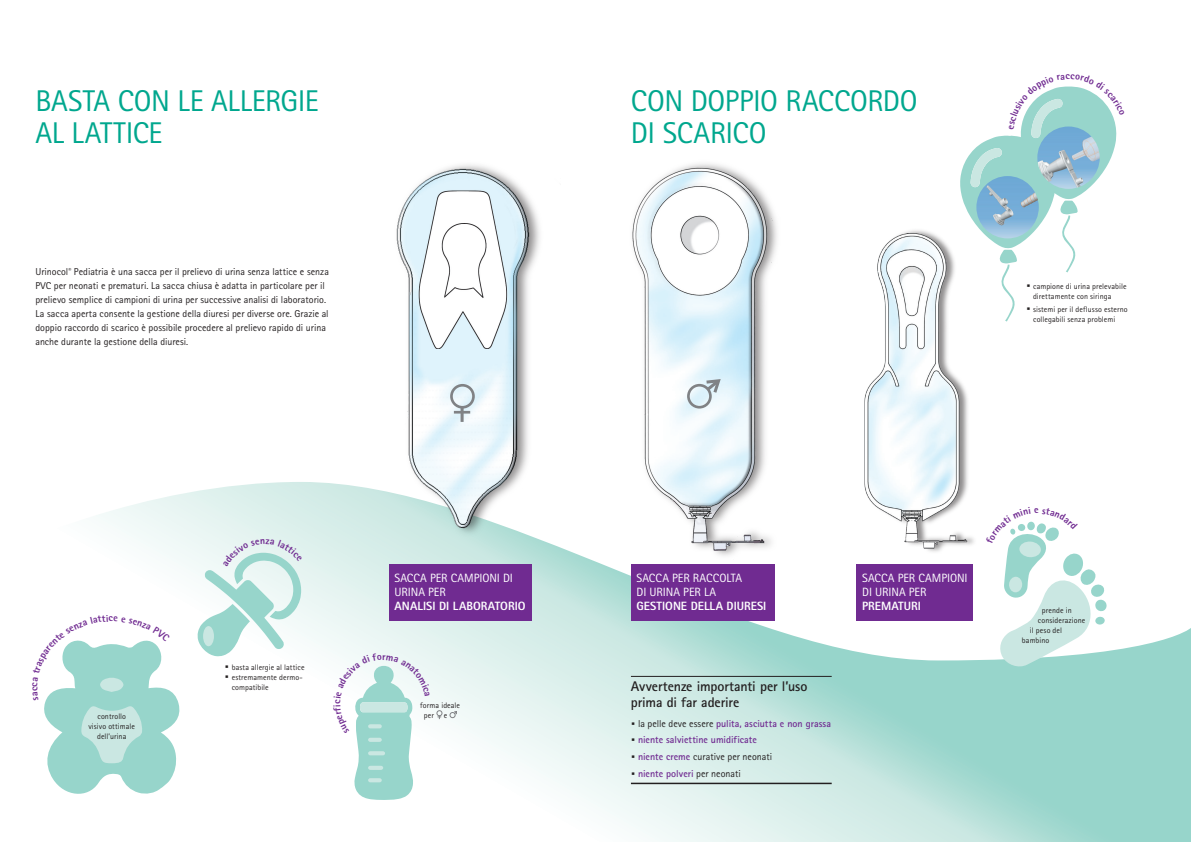
<style>
.page{position:relative;width:1191px;height:842px;background:#fff}
.page>*{position:absolute;margin:0;border:0;box-sizing:border-box;transform-origin:0 0}
.t1{font:30px/32px "Rotis Sans Serif Pro";letter-spacing:-.01em;color:#00a78e}
.t2{font:800 20px "Rotis Sans Serif Pro";color:#231f20}
.t3{font:700 14px/16px "Rotis Sans Serif Pro";letter-spacing:-.01em;color:#231f20}
.t4{font:12px/14px "Rotis Sans Serif Pro";letter-spacing:-.005em;color:#fff}
.t5{font:800 12px "Rotis Sans Serif Pro";color:#fff}
.t6{font:10px/14px "Rotis Sans Serif Pro";color:#231f20}
.t7{font:700 10px/16.8px "Rotis Sans Serif Pro";color:#702b91}
.t8{font:8px/10px "Rotis Sans Serif Pro";letter-spacing:.01em;color:#231f20}
.s1{font-weight:800;font-size:20px;color:#231f20}
.s2{font-weight:400;color:#231f20}
</style>
<div class="page">
<svg style="left:96px;top:482px;width:1095px;height:360px"></svg>
<img style="left:382px;top:164px;width:178px;height:378px">
<img style="left:837px;top:230px;width:157px;height:338px">
<img style="left:615px;top:163px;width:188px;height:399px">
<div style="left:687px;top:384px;width:24px;height:24px;border:3px solid #808285;border-radius:50%"></div>
<svg style="left:703px;top:377px;width:18px;height:19px"></svg>
<div style="left:450px;top:384px;width:25px;height:25px;border:3px solid #808285;border-radius:50%"></div>
<hr style="left:460px;top:406px;width:3px;height:16px;background:#808285">
<hr style="left:454px;top:411px;width:16px;height:3px;background:#808285">
<div style="left:856px;top:564px;width:116px;height:56px;background:#702b91"></div>
<div style="left:631px;top:564px;width:143px;height:56px;background:#702b91"></div>
<div style="left:389px;top:564px;width:142px;height:56px;background:#702b91"></div>
<svg style="left:436px;top:710px;width:6px;height:9px"></svg>
<svg style="left:450px;top:711px;width:7px;height:7px"></svg>
<hr style="left:631px;top:676px;width:200px;height:1px;background:#231f20">
<hr style="left:631px;top:783px;width:200px;height:1px;background:#231f20">
<svg style="left:959px;top:86px;width:158px;height:236px"></svg>
<svg style="left:44px;top:614px;width:138px;height:185px"></svg>
<svg style="left:197px;top:539px;width:105px;height:117px"></svg>
<svg style="left:333px;top:653px;width:97px;height:147px"></svg>
<svg style="left:985px;top:507px;width:122px;height:162px"></svg>
<h1 class="t1" style="left:35px;top:85px;width:285px">BASTA CON LE ALLERGIE<br>AL LATTICE</h1>
<h1 class="t1" style="left:631px;top:85px;width:288px">CON DOPPIO RACCORDO<br>DI SCARICO</h1>
<p class="t6" style="left:35px;top:265px;width:295px">Urinocol<sup>®</sup> Pediatria è una sacca per il prelievo di urina senza lattice e senza PVC per neonati e prematuri. La sacca chiusa è adatta in particolare per il prelievo semplice di campioni di urina per successive analisi di laboratorio.<br>La sacca aperta consente la gestione della diuresi per diverse ore. Grazie al doppio raccordo di scarico è possibile procedere al prelievo rapido di urina anche durante la gestione della diuresi.</p>
<h2 class="t2" style="left:1026px;top:272px;width:6px">·</h2>
<p class="t8" style="left:1033px;top:281px;width:95px">campione di urina prelevabile direttamente con siringa</p>
<h2 class="t2" style="left:1026px;top:295px;width:6px">·</h2>
<p class="t8" style="left:1033px;top:304px;width:96px">sistemi per il deflusso esterno collegabili senza problemi</p>
<p class="t8" style="left:88px;top:711px;width:48px;text-align:center">controllo visivo ottimale dell’urina</p>
<h2 class="t2" style="left:225px;top:654px;width:6px">·</h2>
<p class="t8" style="left:232px;top:662px;width:74px">basta allergie al lattice</p>
<h2 class="t2" style="left:225px;top:664px;width:6px">·</h2>
<p class="t8" style="left:232px;top:672px;width:73px">estremamente dermo&shy;compatibile</p>
<p class="t4" style="left:394px;top:571px;width:120px">SACCA PER CAMPIONI DI<br>URINA PER</p>
<p class="t5" style="left:394px;top:599px;width:132px">ANALISI DI LABORATORIO</p>
<p class="t8" style="left:424px;top:700px;width:38px;text-indent:-3px">forma ideale per</p>
<p class="t8" style="left:444px;top:710px;width:5px">e</p>
<p class="t4" style="left:636px;top:571px;width:107px">SACCA PER RACCOLTA<br>DI URINA PER LA</p>
<p class="t5" style="left:636px;top:599px;width:131px">GESTIONE DELLA DIURESI</p>
<h3 class="t3" style="left:631px;top:678px;width:178px">Avvertenze importanti per l’uso prima di far aderire</h3>
<p class="t7" style="left:631px;top:715px;width:201px"><span class="s1">·</span> <span class="s2">la pelle deve essere</span> pulita, asciutta e non grassa <span class="s1">·</span> niente salviettine umidificate<br><span class="s1">·</span> niente creme <span class="s2">curative per neonati<br></span><span class="s1">·</span> niente polveri <span class="s2">per neonati</span></p>
<p class="t4" style="left:862px;top:571px;width:107px">SACCA PER CAMPIONI<br>DI URINA PER</p>
<p class="t5" style="left:862px;top:599px;width:60px">PREMATURI</p>
<p class="t8" style="left:1042px;top:606px;width:31px">prende in</p>
<p class="t8" style="left:1038px;top:616px;width:49px">considerazione</p>
<p class="t8" style="left:1030px;top:626px;width:34px">il peso del</p>
<p class="t8" style="left:1022px;top:636px;width:29px">bambino</p>
</div>
